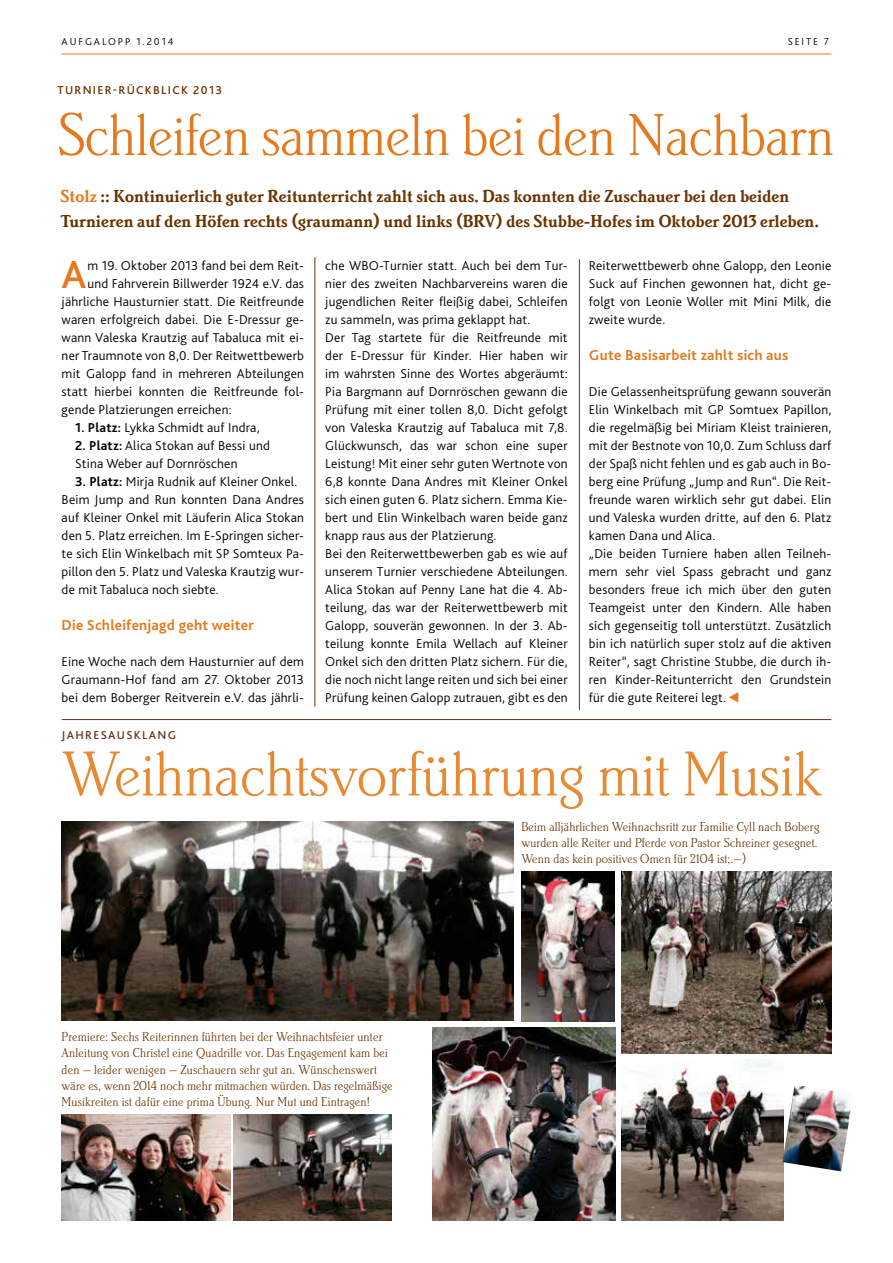
<style>
.page{position:relative;width:893px;height:1263px;background:#fff}
.page>*{position:absolute;margin:0;border:0;box-sizing:border-box;transform-origin:0 0}
.t1{font:66px "Brighton Light Plain";color:#e68a34}
.t2{font:61.5px "Brighton Light Plain";letter-spacing:-.005em;color:#e4791d}
.t3{font:500 40.8px "Bliss 2";color:#e4791d}
.t4{font:18px/25.5px "Brighton Bold Plain";color:#6a3300}
.t5{font:700 15px "Bliss 2";letter-spacing:.015em;color:#e4791d}
.t6{font:300 13.5px/18px "Bliss 2";letter-spacing:.015em;color:#000}
.t7{font:13.5px/16.2px "Brighton Light Plain";letter-spacing:.015em;color:#6a3300}
.t8{font:500 12px "Bliss 2";letter-spacing:.11em;color:#6a3300}
.t9{font:500 12px "Bliss 2";letter-spacing:.11em;color:#6a3423}
.t10{font:300 10.5px "Bliss 2";letter-spacing:.18em;color:#000}
.s1{font-size:63px}
.s2{color:#e4791d}
.s3{font-weight:700}
</style>
<div class="page">
<hr style="left:579px;top:259px;width:1px;height:451px;background:#6a3300">
<hr style="left:62px;top:54px;width:769px;height:1px;background:#e4791d">
<hr style="left:315px;top:257px;width:1px;height:450px;background:#6a3300">
<img style="left:62px;top:821px;width:452px;height:199px">
<hr style="left:62px;top:719px;width:769px;height:1px;background:#6a3423">
<img style="left:622px;top:1061px;width:161px;height:159px">
<img style="left:234px;top:1114px;width:157px;height:106px">
<img style="left:62px;top:1114px;width:168px;height:106px">
<img style="left:432px;top:1028px;width:184px;height:192px">
<img style="left:622px;top:872px;width:209px;height:182px">
<img style="left:782px;top:1085px;width:69px;height:86px">
<img style="left:521px;top:871px;width:93px;height:151px">
<p class="t10" style="left:62px;top:35px;width:113px">AUFGALOPP 1.2014</p>
<p class="t10" style="left:788px;top:35px;width:43px">SEITE 7</p>
<p class="t8" style="left:57px;top:82px;width:166px">TURNIER-RÜCKBLICK 2013</p>
<h2 class="t2" style="left:57px;top:103px;width:778px"><span class="s1">Sc</span>hleifen sammeln bei den Nachbarn</h2>
<h3 class="t4" style="left:61px;top:183px;width:760px"><span class="s2">Stolz</span> :: Kontinuierlich guter Reitunterricht zahlt sich aus. Das konnten die Zuschauer bei den beiden<br>Turnieren auf den Höfen rechts (graumann) und links (BRV) des Stubbe-Hofes im Oktober 2013 erleben.</h3>
<h3 class="t3" style="left:62px;top:249px;width:26px">A</h3>
<p class="t6" style="left:87px;top:256px;width:218px">m 19. Oktober 2013 fand bei dem Reit-</p>
<p class="t6" style="left:87px;top:274px;width:218px">und Fahrverein Billwerder 1924 e.V. das</p>
<p class="t6" style="left:62px;top:292px;width:244px">jährliche Hausturnier statt. Die Reitfreunde</p>
<p class="t6" style="left:62px;top:310px;width:244px">waren erfolgreich dabei. Die E-Dressur ge-</p>
<p class="t6" style="left:62px;top:328px;width:244px">wann Valeska Krautzig auf Tabaluca mit ei-</p>
<p class="t6" style="left:62px;top:346px;width:244px">ner Traumnote von 8,0. Der Reitwettbewerb</p>
<p class="t6" style="left:62px;top:364px;width:244px">mit Galopp fand in mehreren Abteilungen</p>
<p class="t6" style="left:62px;top:382px;width:244px">statt hierbei konnten die Reitfreunde fol-</p>
<p class="t6" style="left:62px;top:400px;width:172px">gende Platzierungen erreichen:</p>
<p class="t6" style="left:75px;top:418px;width:186px"><span class="s3">1. Platz:</span> Lykka Schmidt auf Indra,</p>
<p class="t6" style="left:75px;top:436px;width:196px"><span class="s3">2. Platz:</span> Alica Stokan auf Bessi und<br>Stina Weber auf Dornröschen</p>
<p class="t6" style="left:62px;top:472px;width:244px;text-indent:14px"><span class="s3">3. Platz:</span> Mirja Rudnik auf Kleiner Onkel.<br>Beim Jump and Run konnten Dana Andres auf Kleiner Onkel mit Läuferin Alica Stokan den 5. Platz erreichen. Im E-Springen sicher&shy;te sich Elin Winkelbach mit SP Somteux Pa&shy;pillon den 5. Platz und Valeska Krautzig wur&shy;de mit Tabaluca noch siebte.</p>
<p class="t5" style="left:62px;top:616px;width:194px">Die Schleifenjagd geht weiter</p>
<p class="t6" style="left:62px;top:652px;width:244px;text-align:justify">Eine Woche nach dem Hausturnier auf dem Graumann-Hof fand am 27. Oktober 2013 bei dem Boberger Reitverein e.V. das jährli-</p>
<p class="t6" style="left:325px;top:256px;width:244px">che WBO-Turnier statt. Auch bei dem Tur&shy;nier des zweiten Nachbarvereins waren die jugendlichen Reiter fleißig dabei, Schleifen zu sammeln, was prima geklappt hat.<br>Der Tag startete für die Reitfreunde mit der E-Dressur für Kinder. Hier haben wir im wahrsten Sinne des Wortes abgeräumt:<br>Pia Bargmann auf Dornröschen gewann die Prüfung mit einer tollen 8,0. Dicht gefolgt von Valeska Krautzig auf Tabaluca mit 7,8.<br>Glückwunsch, das war schon eine super Leistung! Mit einer sehr guten Wertnote von 6,8 konnte Dana Andres mit Kleiner Onkel sich einen guten 6. Platz sichern. Emma Kie&shy;bert und Elin Winkelbach waren beide ganz knapp raus aus der Platzierung.<br>Bei den Reiterwettbewerben gab es wie auf unserem Turnier verschiedene Abteilungen.<br>Alica Stokan auf Penny Lane hat die 4. Ab&shy;teilung, das war der Reiterwettbewerb mit Galopp, souverän gewonnen. In der 3. Ab&shy;teilung konnte Emila Wellach auf Kleiner Onkel sich den dritten Platz sichern. Für die, die noch nicht lange reiten und sich bei einer Prüfung keinen Galopp zutrauen, gibt es den</p>
<p class="t6" style="left:589px;top:256px;width:244px;text-align:justify">Reiterwettbewerb ohne Galopp, den Leonie Suck auf Finchen gewonnen hat, dicht ge&shy;folgt von Leonie Woller mit Mini Milk, die zweite wurde.</p>
<p class="t5" style="left:589px;top:346px;width:201px">Gute Basisarbeit zahlt sich aus</p>
<p class="t6" style="left:589px;top:382px;width:244px">Die Gelassenheitsprüfung gewann souverän Elin Winkelbach mit GP Somtuex Papillon, die regelmäßig bei Miriam Kleist trainieren, mit der Bestnote von 10,0. Zum Schluss darf der Spaß nicht fehlen und es gab auch in Bo&shy;berg eine Prüfung „Jump and Run“. Die Reit&shy;freunde waren wirklich sehr gut dabei. Elin und Valeska wurden dritte, auf den 6. Platz kamen Dana und Alica.<br>„Die beiden Turniere haben allen Teilneh&shy;mern sehr viel Spass gebracht und ganz besonders freue ich mich über den guten Teamgeist unter den Kindern. Alle haben sich gegenseitig toll unterstützt. Zusätzlich bin ich natürlich super stolz auf die aktiven Reiter“, sagt Christine Stubbe, die durch ih&shy;ren Kinder-Reitunterricht den Grundstein für die gute Reiterei legt.</p>
<p class="t9" style="left:62px;top:727px;width:116px">JAHRESAUSKLANG</p>
<h1 class="t1" style="left:62px;top:739px;width:762px">Weihnachtsvorführung mit Musik</h1>
<p class="t7" style="left:62px;top:1029px;width:333px">Premiere: Sechs Reiterinnen führten bei der Weihnachtsfeier unter Anleitung von Christel eine Quadrille vor. Das Engagement kam bei den – leider wenigen – Zuschauern sehr gut an. Wünschenswert wäre es, wenn 2014 noch mehr mitmachen würden. Das regelmäßige Musikreiten ist dafür eine prima Übung. Nur Mut und Eintragen!</p>
<p class="t7" style="left:521px;top:818px;width:299px">Beim alljährlichen Weihnachsritt zur Familie Cyll nach Boberg wurden alle Reiter und Pferde von Pastor Schreiner gesegnet.<br>Wenn das kein positives Omen für 2104 ist;.–)</p>
</div>
